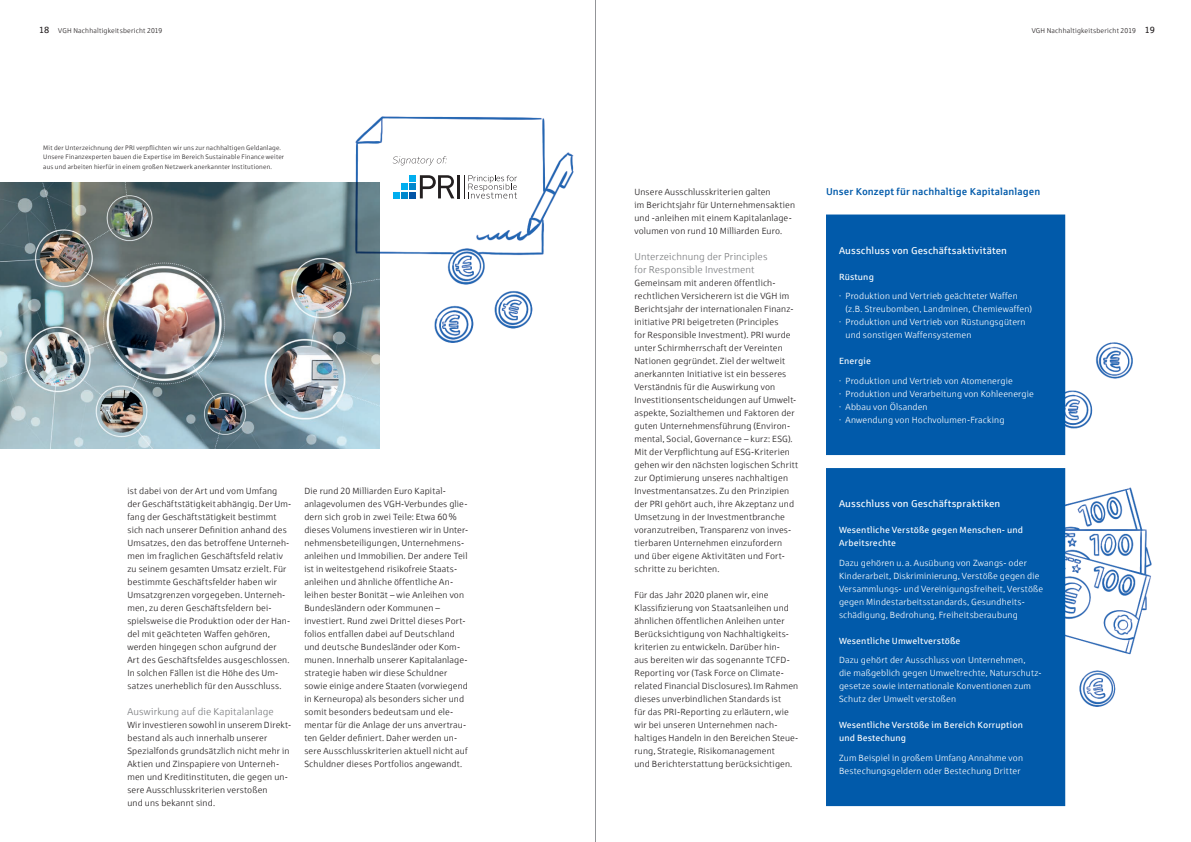
<style>
.page{position:relative;width:1191px;height:842px;background:#fff}
.page>*{position:absolute;margin:0;border:0;box-sizing:border-box;transform-origin:0 0}
.subline{font:10px/13px "Sparkasse Lt";letter-spacing:.01em;color:#7c7e81}
.subline-2{font:10px "Sparkasse Rg";letter-spacing:.01em;color:#fff}
.subline-3{font:500 10px "Sparkasse";letter-spacing:.01em;color:#015aaa}
.copy{font:9px/13px "Sparkasse Lt";letter-spacing:.015em;color:#231f20}
.copy-2{font:9px/13px "Sparkasse Lt";letter-spacing:.015em;color:#fff}
.copy-3{font:9px/13px "Sparkasse Rg";letter-spacing:.015em;color:#fff}
.t1{font:7px "Sparkasse Lt";letter-spacing:.025em;color:#231f20}
.legende{font:6.5px/9.8px "Sparkasse Lt";letter-spacing:.03em;color:#231f20}
.s1{font-family:"Sparkasse Rg";font-size:9px}
</style>
<div class="page">
<img style="left:982px;top:343px;width:170px;height:363px">
<div style="left:826px;top:215px;width:239px;height:240px;background:#015aaa"></div>
<div style="left:826px;top:468px;width:239px;height:338px;background:#015aaa"></div>
<img style="left:0;top:182px;width:380px;height:266px">
<img style="left:355px;top:117px;width:218px;height:225px">
<hr style="left:595px;top:0;width:1px;height:842px;background:#939598">
<p class="t1" style="left:39px;top:26px;width:125px"><span class="s1">18</span> VGH Nachhaltigkeitsbericht 2019</p>
<p class="t1" style="left:1031px;top:26px;width:125px">VGH Nachhaltigkeitsbericht 2019 <span class="s1">19</span></p>
<p class="legende" style="left:43px;top:142px;width:242px">Mit der Unterzeichnung der PRI verpflichten wir uns zur nachhaltigen Geldanlage.<br>Unsere Finanzexperten bauen die Expertise im Bereich Sustainable Finance weiter aus und arbeiten hierfür in einem großen Netzwerk anerkannter Institutionen.</p>
<p class="copy" style="left:127px;top:484px;width:165px">ist dabei von der Art und vom Umfang der Geschäftstätigkeit abhängig. Der Um&shy;fang der Geschäftstätigkeit bestimmt sich nach unserer Definition anhand des Umsatzes, den das betroffene Unterneh&shy;men im fraglichen Geschäftsfeld relativ zu seinem gesamten Umsatz erzielt. Für bestimmte Geschäftsfelder haben wir Umsatzgrenzen vorgegeben. Unterneh&shy;men, zu deren Geschäftsfeldern bei&shy;spielsweise die Produktion oder der Han&shy;del mit geächteten Waffen gehören, werden hingegen schon aufgrund der<br>Art des Geschäftsfeldes ausgeschlossen.<br>In solchen Fällen ist die Höhe des Um&shy;satzes unerheblich für den Ausschluss.</p>
<p class="subline" style="left:127px;top:705px;width:148px">Auswirkung auf die Kapitalanlage</p>
<p class="copy" style="left:127px;top:718px;width:165px">Wir investieren sowohl in unserem Direkt&shy;bestand als auch innerhalb unserer Spezialfonds grundsätzlich nicht mehr in Aktien und Zinspapiere von Unterneh&shy;men und Kreditinstituten, die gegen un&shy;sere Ausschlusskriterien verstoßen<br>und uns bekannt sind.</p>
<p class="copy" style="left:304px;top:484px;width:165px">Die rund 20 Milliarden Euro Kapital&shy;anlagevolumen des VGH-Verbundes glie&shy;dern sich grob in zwei Teile: Etwa 60% dieses Volumens investieren wir in Unter&shy;nehmensbeteiligungen, Unternehmens&shy;anleihen und Immobilien. Der andere Teil ist in weitestgehend risikofreie Staats&shy;anleihen und ähnliche öffentliche An&shy;leihen bester Bonität – wie Anleihen von Bundesländern oder Kommunen – investiert. Rund zwei Drittel dieses Port&shy;folios entfallen dabei auf Deutschland und deutsche Bundesländer oder Kom&shy;munen. Innerhalb unserer Kapitalanlage&shy;strategie haben wir diese Schuldner sowie einige andere Staaten (vorwiegend in Kerneuropa) als besonders sicher und somit besonders bedeutsam und ele&shy;mentar für die Anlage der uns anvertrau&shy;ten Gelder definiert. Daher werden un&shy;sere Ausschlusskriterien aktuell nicht auf Schuldner dieses Portfolios angewandt.</p>
<p class="copy" style="left:634px;top:185px;width:162px">Unsere Ausschlusskriterien galten<br>im Berichtsjahr für Unternehmensaktien und -anleihen mit einem Kapitalanlage&shy;volumen von rund 10 Milliarden Euro.</p>
<p class="subline" style="left:634px;top:250px;width:134px">Unterzeichnung der Principles for Responsible Investment</p>
<p class="copy" style="left:634px;top:276px;width:165px">Gemeinsam mit anderen öffentlich&shy;rechtlichen Versicherern ist die VGH im Berichtsjahr der internationalen Finanz&shy;initiative PRI beigetreten (Principles<br>for Responsible Investment). PRI wurde unter Schirmherrschaft der Vereinten Nationen gegründet. Ziel der weltweit anerkannten Initiative ist ein besseres Verständnis für die Auswirkung von Investitionsentscheidungen auf Umwelt&shy;aspekte, Sozialthemen und Faktoren der guten Unternehmensführung (Environ&shy;mental, Social, Governance – kurz: ESG).<br>Mit der Verpflichtung auf ESG-Kriterien gehen wir den nächsten logischen Schritt zur Optimierung unseres nachhaltigen Investmentansatzes. Zu den Prinzipien der PRI gehört auch, ihre Akzeptanz und Umsetzung in der Investmentbranche voranzutreiben, Transparenz von inves&shy;tierbaren Unternehmen einzufordern und über eigene Aktivitäten und Fort&shy;schritte zu berichten.</p>
<p class="copy" style="left:634px;top:588px;width:165px">Für das Jahr 2020 planen wir, eine Klassifizierung von Staatsanleihen und ähnlichen öffentlichen Anleihen unter Berücksichtigung von Nachhaltigkeits&shy;kriterien zu entwickeln. Darüber hin-<br>aus bereiten wir das sogenannte TCFD-Reporting vor (Task Force on Climate&shy;related Financial Disclosures). Im Rahmen dieses unverbindlichen Standards ist<br>für das PRI-Reporting zu erläutern, wie wir bei unseren Unternehmen nach&shy;haltiges Handeln in den Bereichen Steue&shy;rung, Strategie, Risikomanagement<br>und Berichterstattung berücksichtigen.</p>
<p class="subline-3" style="left:826px;top:185px;width:216px">Unser Konzept für nachhaltige Kapitalanlagen</p>
<p class="subline-2" style="left:839px;top:244px;width:169px">Ausschluss von Geschäftsaktivitäten</p>
<p class="copy-3" style="left:839px;top:270px;width:36px">Rüstung</p>
<p class="copy-2" style="left:845px;top:289px;width:188px;text-indent:-6px">· Produktion und Vertrieb geächteter Waffen (z.B. Streubomben, Landminen, Chemiewaffen)</p>
<p class="copy-2" style="left:845px;top:315px;width:182px;text-indent:-6px">· Produktion und Vertrieb von Rüstungsgütern und sonstigen Waffensystemen</p>
<p class="copy-3" style="left:839px;top:354px;width:33px">Energie</p>
<p class="copy-2" style="left:839px;top:374px;width:175px">· Produktion und Vertrieb von Atomenergie</p>
<p class="copy-2" style="left:839px;top:387px;width:196px">· Produktion und Verarbeitung von Kohleenergie</p>
<p class="copy-2" style="left:839px;top:400px;width:90px">· Abbau von Ölsanden</p>
<p class="copy-2" style="left:839px;top:413px;width:167px">· Anwendung von Hochvolumen-Fracking</p>
<p class="subline-2" style="left:839px;top:497px;width:163px">Ausschluss von Geschäftspraktiken</p>
<p class="copy-3" style="left:839px;top:523px;width:186px">Wesentliche Verstöße gegen Menschen- und<br>Arbeitsrechte</p>
<p class="copy-2" style="left:839px;top:556px;width:206px">Dazu gehören u.a. Ausübung von Zwangs- oder Kinderarbeit, Diskriminierung, Verstöße gegen die Versammlungs- und Vereinigungsfreiheit, Verstöße gegen Mindestarbeitsstandards, Gesundheits&shy;schädigung, Bedrohung, Freiheitsberaubung</p>
<p class="copy-3" style="left:839px;top:634px;width:123px">Wesentliche Umweltverstöße</p>
<p class="copy-2" style="left:839px;top:653px;width:204px">Dazu gehört der Ausschluss von Unternehmen,<br>die maßgeblich gegen Umweltrechte, Naturschutz&shy;gesetze sowie internationale Konventionen zum Schutz der Umwelt verstoßen</p>
<p class="copy-3" style="left:839px;top:718px;width:185px">Wesentliche Verstöße im Bereich Korruption und Bestechung</p>
<p class="copy-2" style="left:839px;top:751px;width:185px">Zum Beispiel in großem Umfang Annahme von<br>Bestechungsgeldern oder Bestechung Dritter</p>
</div>
